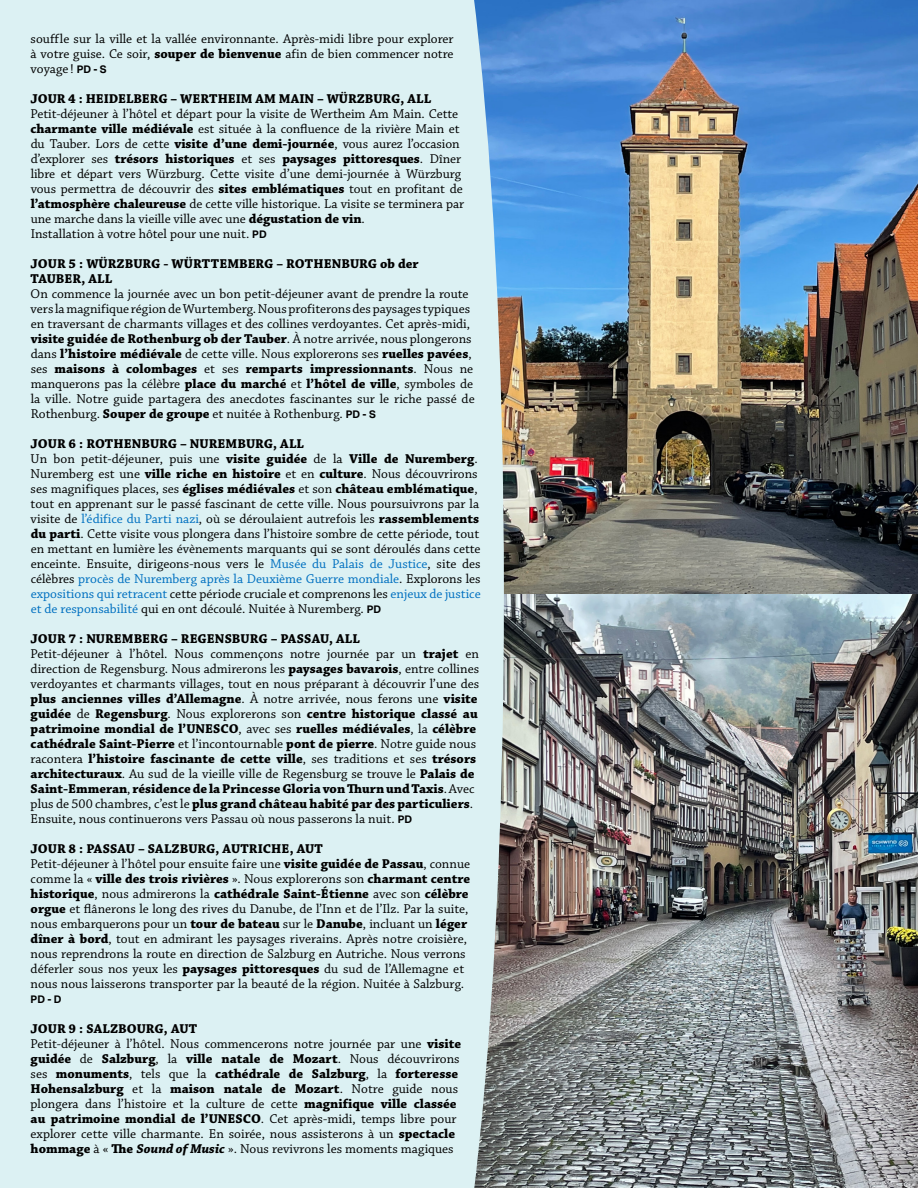
<style>
.page{position:relative;width:918px;height:1188px;background:#fff}
.page>*{position:absolute;margin:0;border:0;box-sizing:border-box;transform-origin:0 0}
.t1{font:13.5px/15px "Chaparral Pro";color:#000}
.t2{font:700 13.5px/15px "Chaparral Pro";color:#000}
.t3{font:700 10.5px "Aktiv Grotesk";color:#000}
.s1{font-weight:700}
.s2{font-family:"Aktiv Grotesk";font-weight:700;font-size:10.5px}
.s3{color:#0070c0}
.s4{font-weight:700;font-style:italic}
</style>
<div class="page">
<img style="left:504px;top:0;width:414px;height:1188px">
<svg style="left:473px;top:0;width:31px;height:1188px;background:#b7ced8"></svg>
<div style="left:0;top:0;width:473px;height:1188px;background:#dcf1f3"></div>
<p class="t1" style="left:31px;top:32px;width:425px;text-align:justify">souffle sur la ville et la vallé e environnante. Après-midi libre pour explorer à votre guise. Ce soir, <span class="s1">souper de bienvenue</span> afin de bien commencer notre voyage ! <span class="s2">PD - S</span></p>
<p class="t2" style="left:31px;top:92px;width:402px">JOUR 4 : HEIDELBERG – WERTHEIM AM MAIN – WÜRZBURG, ALL</p>
<p class="t1" style="left:31px;top:107px;width:435px">Petit-déjeuner à l’hôtel et départ pour la visite de Wertheim Am Main. Cette <span class="s1">charmante ville médiévale</span> est situé e à la confluence de la rivière Main et du Tauber. Lors de cette <span class="s1">visite d’une demi-journée</span>, vous aurez l’occasion d’explorer ses <span class="s1">trésors historiques</span> et ses <span class="s1">paysages pittoresques</span>. Dîner libre et départ vers Würzburg. Cette visite d’une demi-journé e à Würzburg vous permettra de dé couvrir des <span class="s1">sites emblématiques</span> tout en profitant de <span class="s1">l’atmosphère chaleureuse</span> de cette ville historique. La visite se terminera par une marche dans la vieille ville avec une <span class="s1">dégustation de vin</span>.<br>Installation à votre hôtel pour une nuit. <span class="s2">PD</span></p>
<p class="t2" style="left:31px;top:257px;width:390px">JOUR 5 : WÜRZBURG - WÜRTTEMBERG – ROTHENBURG ob der<br>TAUBER, ALL</p>
<p class="t1" style="left:31px;top:287px;width:446px">On commence la journée avec un bon petit-déjeuner avant de prendre la route vers la magnifique région de Wurtemberg. Nous profiterons des paysages typiques en traversant de charmants villages et des collines verdoyantes. Cet après-midi, <span class="s1">visite guidée de Rothenburg ob der Tauber</span>. À notre arrivé e, nous plongerons dans <span class="s1">l’histoire médiévale</span> de cette ville. Nous explorerons ses <span class="s1">ruelles pavées</span>, ses <span class="s1">maisons à colombages</span> et ses <span class="s1">remparts impressionnants</span>. Nous ne manquerons pas la célèbre <span class="s1">place du marché</span> et <span class="s1">l’hôtel de ville</span>, symboles de la ville. Notre guide partagera des anecdotes fascinantes sur le riche passé de Rothenburg. <span class="s1">Souper de groupe</span> et nuitée à Rothenburg. <span class="s2">PD - S</span></p>
<p class="t1" style="left:31px;top:437px;width:452px"><span class="s1">JOUR 6 : ROTHENBURG – NUREMBURG, ALL<br></span>Un bon petit-déjeuner, puis une <span class="s1">visite guidée</span> de la <span class="s1">Ville de Nuremberg</span>.<br>Nuremberg est une <span class="s1">ville riche en histoire</span> et en <span class="s1">culture</span>. Nous dé couvrirons ses magnifiques places, ses <span class="s1">églises médiévales</span> et son <span class="s1">château emblématique</span>, tout en apprenant sur le passé fascinant de cette ville. Nous poursuivrons par la visite de <span class="s3">l’é difice du Parti nazi</span>, où se déroulaient autrefois les <span class="s1">rassemblements du parti</span>. Cette visite vous plongera dans l’histoire sombre de cette période, tout en mettant en lumière les évènements marquants qui se sont déroulés dans cette enceinte. Ensuite, dirigeons-nous vers le <span class="s3">Musée du Palais de Justice</span>, site des célèbres <span class="s3">procès de Nuremberg après la Deuxième Guerre mondiale</span>. Explorons les <span class="s3">expositions qui retracent</span> cette période cruciale et comprenons les <span class="s3">enjeux de justice et de responsabilité</span> qui en ont découlé. Nuitée à Nuremberg. <span class="s2">PD</span></p>
<p class="t1" style="left:31px;top:632px;width:450px"><span class="s1">JOUR 7 : NUREMBERG – REGENSBURG – PASSAU, ALL<br></span>Petit-déjeuner à l’hôtel. Nous commençons notre journée par un <span class="s1">trajet</span> en direction de Regensburg. Nous admirerons les <span class="s1">paysages bavarois</span>, entre collines verdoyantes et charmants villages, tout en nous préparant à dé couvrir l’une des <span class="s1">plus anciennes villes d’Allemagne</span>. À notre arrivé e, nous ferons une <span class="s1">visite guidée</span> de <span class="s1">Regensburg</span>. Nous explorerons son <span class="s1">centre historique classé au patrimoine mondial de l’UNESCO</span>, avec ses <span class="s1">ruelles médiévales</span>, la <span class="s1">célèbre cathédrale Saint-Pierre</span> et l’incontournable <span class="s1">pont de pierre</span>. Notre guide nous racontera <span class="s1">l’histoire fascinante de cette ville</span>, ses traditions et ses <span class="s1">trésors architecturaux</span>. Au sud de la vieille ville de Regensburg se trouve le <span class="s1">Palais de Saint-Emmeran</span>, <span class="s1">résidence de la Princesse Gloria von Thurn und Taxis</span>. Avec plus de 500 chambres, c’est le <span class="s1">plus grand château habité par des particuliers</span>.<br>Ensuite, nous continuerons vers Passau où nous passerons la nuit. <span class="s2">PD</span></p>
<p class="t1" style="left:31px;top:842px;width:441px"><span class="s1">JOUR 8 : PASSAU – SALZBURG, AUTRICHE, AUT<br></span>Petit-déjeuner à l’hôtel pour ensuite faire une <span class="s1">visite guidée de Passau</span>, connue comme la « <span class="s1">ville des trois rivières</span> ». Nous explorerons son <span class="s1">charmant centre historique</span>, nous admirerons la <span class="s1">cathédrale Saint-Étienne</span> avec son <span class="s1">célèbre orgue</span> et flânerons le long des rives du Danube, de l’Inn et de l’Ilz. Par la suite, nous embarquerons pour un <span class="s1">tour de bateau</span> sur le <span class="s1">Danube</span>, incluant un <span class="s1">léger dîner à bord</span>, tout en admirant les paysages riverains. Après notre croisière, nous reprendrons la route en direction de Salzburg en Autriche. Nous verrons déferler sous nos yeux les <span class="s1">paysages pittoresques</span> du sud de l’Allemagne et nous nous laisserons transporter par la beauté de la région. Nuitée à Salzburg.</p>
<p class="t3" style="left:31px;top:993px;width:32px">PD - D</p>
<p class="t1" style="left:31px;top:1022px;width:432px"><span class="s1">JOUR 9 : SALZBOURG, AUT<br></span>Petit-déjeuner à l’hôtel. Nous commencerons notre journée par une <span class="s1">visite guidée</span> de <span class="s1">Salzburg</span>, la <span class="s1">ville natale de Mozart</span>. Nous dé couvrirons ses <span class="s1">monuments</span>, tels que la <span class="s1">cathédrale de Salzburg</span>, la <span class="s1">forteresse Hohensalzburg</span> et la <span class="s1">maison natale de Mozart</span>. Notre guide nous plongera dans l’histoire et la culture de cette <span class="s1">magnifique ville classée au patrimoine mondial de l’UNESCO</span>. Cet après-midi, temps libre pour explorer cette ville charmante. En soirée, nous assisterons à un <span class="s1">spectacle hommage</span> à « <span class="s1">The</span> <span class="s4">Sound of Music</span> ». Nous revivrons les moments magiques</p>
</div>
